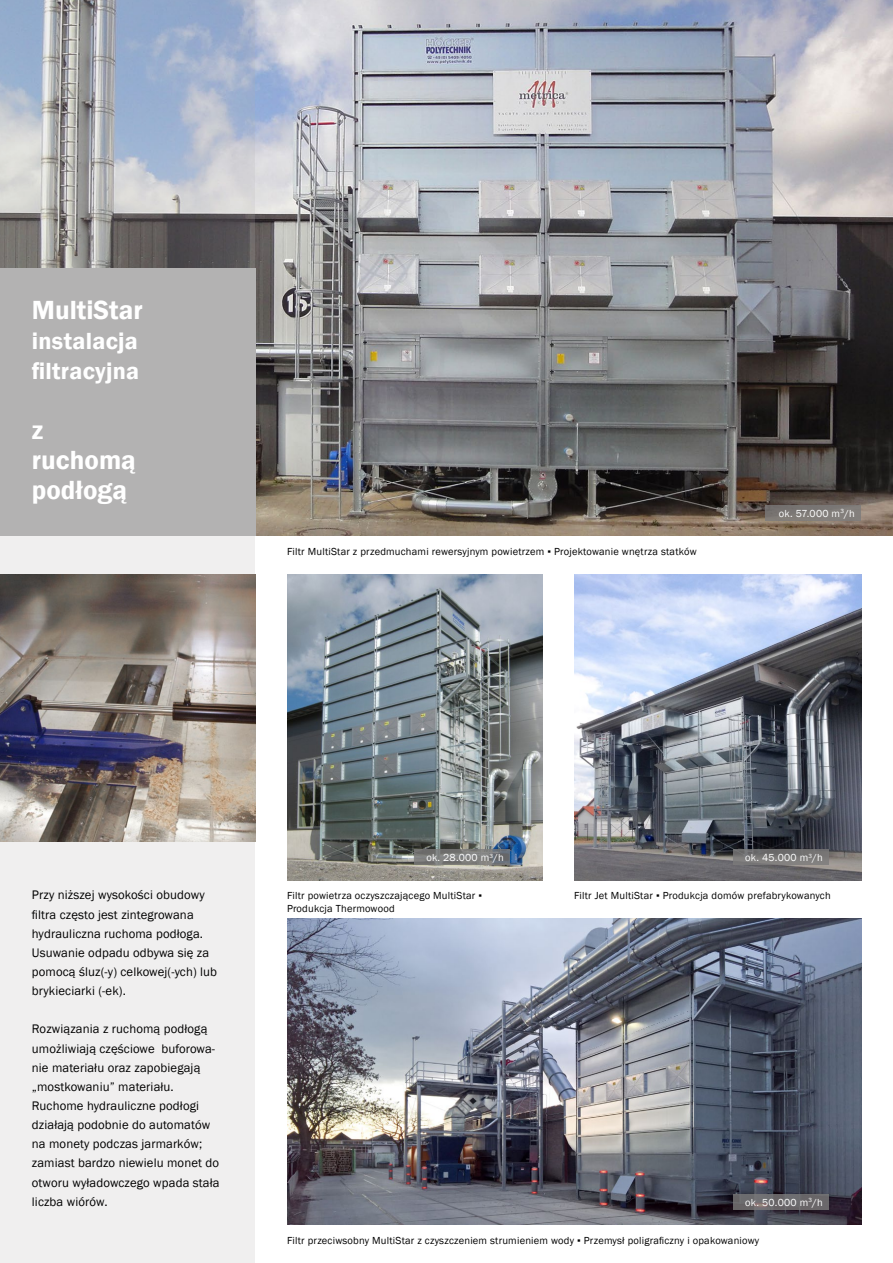
<style>
.page{position:relative;width:893px;height:1263px;background:#fff}
.page>*{position:absolute;margin:0;border:0;box-sizing:border-box;transform-origin:0 0}
.t1{font:600 27px/30px "Franklin Gothic";color:#fff}
.t2{font:600 24px/30px "Franklin Gothic";letter-spacing:.01em;color:#fff}
.t3{font:12.75px/19.2px "Franklin Gothic";letter-spacing:.01em;color:#000}
.t4{font:10.5px/12.8px "Franklin Gothic";letter-spacing:.02em;color:#000}
.t5{font:10.5px "Franklin Gothic";letter-spacing:.02em;color:#fff}
</style>
<div class="page">
<div style="left:0;top:536px;width:255px;height:727px;background:#f0efef"></div>
<img style="left:255px;top:0;width:638px;height:536px">
<img style="left:287px;top:574px;width:255px;height:306px">
<img style="left:287px;top:918px;width:574px;height:307px">
<img style="left:574px;top:574px;width:287px;height:306px">
<img style="left:0;top:574px;width:255px;height:268px">
<div style="left:765px;top:505px;width:96px;height:16px;background:#7c7b7b"></div>
<div style="left:733px;top:850px;width:96px;height:15px;background:#7c7b7b"></div>
<div style="left:733px;top:1194px;width:96px;height:15px;background:#6b686b"></div>
<svg style="left:415px;top:850px;width:95px;height:15px"></svg>
<svg style="left:0;top:0;width:255px;height:268px;background:#a1a8b4"></svg>
<div style="left:0;top:268px;width:255px;height:268px;background:#b3b2b2"></div>
<h1 class="t1" style="left:32px;top:295px;width:112px">MultiStar</h1>
<h2 class="t2" style="left:32px;top:326px;width:109px">instalacja filtracyjna</h2>
<h1 class="t1" style="left:32px;top:415px;width:106px">z ruchomą podłogą</h1>
<p class="t4" style="left:287px;top:545px;width:411px">Filtr MultiStar z przedmuchami rewersyjnym powietrzem ▪ Projektowanie wnętrza statków</p>
<p class="t5" style="left:779px;top:507px;width:77px">ok. 57.000 m<sup>3</sup>/h</p>
<p class="t3" style="left:32px;top:886px;width:187px">Przy niższej wysokości obudowy filtra często jest zintegrowana hydrauliczna ruchoma podłoga.<br>Usuwanie odpadu odbywa się za pomocą śluz(-y) celkowej(-ych) lub brykieciarki (-ek).</p>
<p class="t3" style="left:32px;top:1020px;width:189px">Rozwiązania z ruchomą podłogą umożliwiają częściowe buforowa&shy;nie materiału oraz zapobiegają „mostkowaniu” materiału.<br>Ruchome hydrauliczne podłogi działają podobnie do automatów na monety podczas jarmarków; zamiast bardzo niewielu monet do otworu wyładowczego wpada stała liczba wiórów.</p>
<p class="t5" style="left:426px;top:851px;width:79px">ok. 28.000 m<sup>3</sup>/h</p>
<p class="t5" style="left:745px;top:851px;width:79px">ok. 45.000 m<sup>3</sup>/h</p>
<p class="t4" style="left:287px;top:890px;width:197px">Filtr powietrza oczyszczającego MultiStar ▪<br>Produkcja Thermowood</p>
<p class="t4" style="left:574px;top:890px;width:258px">Filtr Jet MultiStar ▪ Produkcja domów prefabrykowanych</p>
<p class="t5" style="left:745px;top:1195px;width:79px">ok. 50.000 m<sup>3</sup>/h</p>
<p class="t4" style="left:287px;top:1234px;width:474px">Filtr przeciwsobny MultiStar z czyszczeniem strumieniem wody ▪ Przemysł poligraficzny i opakowaniowy</p>
</div>
